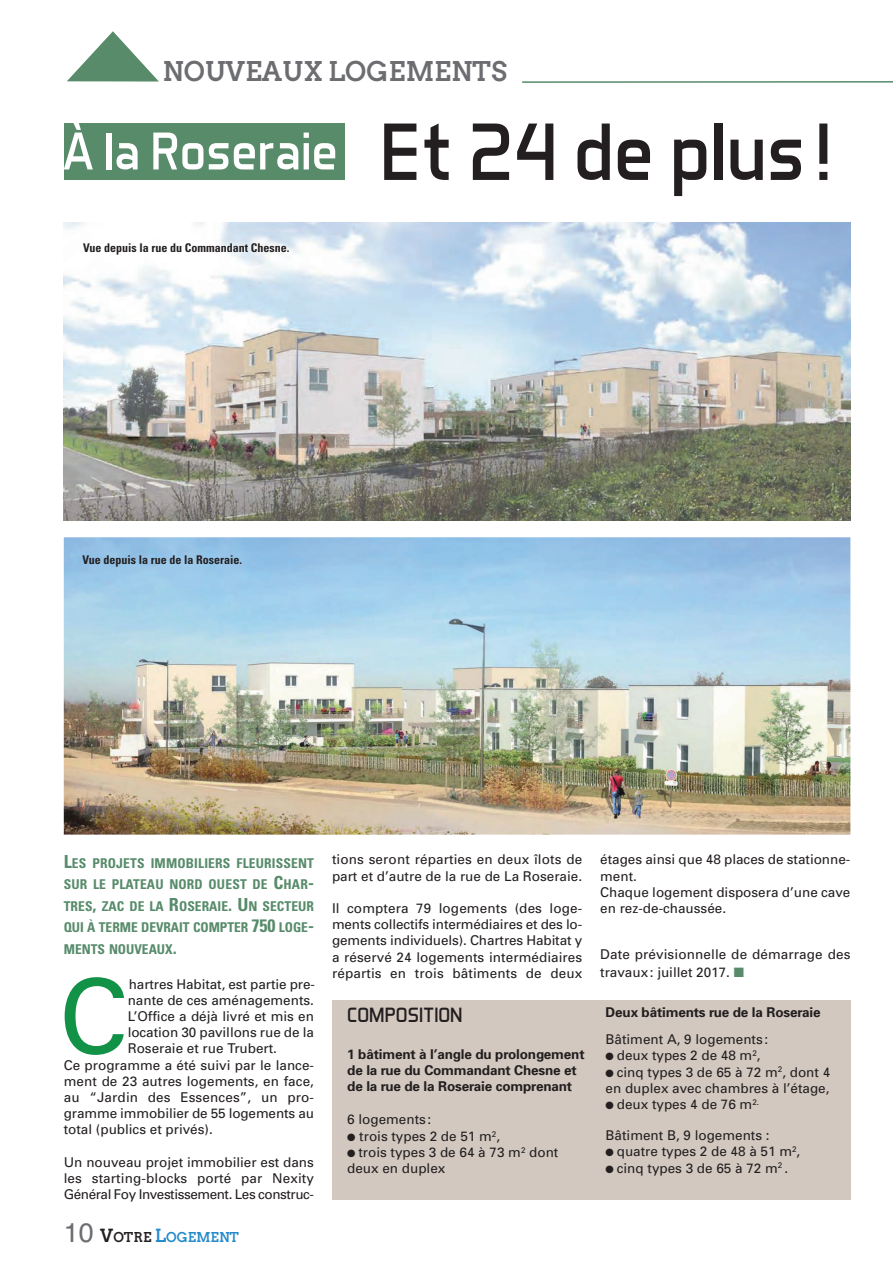
<style>
.page{position:relative;width:893px;height:1263px;background:#fff}
.page>*{position:absolute;margin:0;border:0;box-sizing:border-box;transform-origin:0 0}
.t1{font:103.35px "Univers";color:#119246}
.t2{font:54px "Aero Matics";color:#fff}
.t3{font:700 27px "Twentytwelve Slab";color:#6c6d70}
.t4{font:21px "Aero Matics";color:#231f20}
.t5{font:13.5px/16.2px "Univers";color:#231f20}
.t6{font:700 condensed 13.5px/21.6px "Univers";letter-spacing:-.005em;color:#578b6a;text-align:justify}
.t7{font:700 13.5px/16.2px "Univers";letter-spacing:-.01em;color:#231f20}
.t8{font:700 13.5px "Twentytwelve Slab";color:#238acb}
.t9{font:700 condensed 12px "Univers";color:#231f20}
.s1{font-size:82.5px;color:#231f20}
.s2{font-size:18px}
.s3{font-family:"Helvetica";font-weight:400;font-size:27px;color:#6c6d70}
.s4{font-size:18px;color:#231f20}
.s5{color:#231f20}
.s6{color:#578b6a}
</style>
<div class="page">
<svg style="left:522px;top:81px;width:371px;height:2px"></svg>
<svg style="left:67px;top:31px;width:92px;height:51px"></svg>
<div style="left:64px;top:124px;width:280px;height:56px;background:#578b6a"></div>
<div style="left:332px;top:1000px;width:518px;height:199px;background:#d2c8c0"></div>
<img style="left:64px;top:223px;width:786px;height:298px">
<img style="left:64px;top:537px;width:786px;height:298px">
<h3 class="t3" style="left:163px;top:55px;width:346px">NOUVEAUX LOGEMENTS</h3>
<h2 class="t2" style="left:64px;top:133px;width:769px">À la Roseraie <span class="s1">Et 24 de plus !</span></h2>
<p class="t9" style="left:83px;top:243px;width:208px">Vue depuis la rue du Commandant Chesne.</p>
<p class="t9" style="left:82px;top:555px;width:161px">Vue depuis la rue de la Roseraie.</p>
<p class="t6" style="left:64px;top:853px;width:252px"><span class="s2">L</span>ES PROJETS IMMOBILIERS FLEURISSENT SUR LE PLATEAU NORD OUEST DE <span class="s2">C</span>HAR<span class="s2">-</span>TRES<span class="s2">,</span> ZAC DE LA <span class="s2">R</span>OSERAIE<span class="s2">. U</span>N SECTEUR QUI À TERME DEVRAIT COMPTER <span class="s2">750</span> LOGE<span class="s2">-</span>MENTS NOUVEAUX<span class="s2">.</span></p>
<h1 class="t1" style="left:59px;top:979px;width:70px">C</h1>
<p class="t5" style="left:129px;top:977px;width:188px">hartres Habitat, est partie pre-</p>
<p class="t5" style="left:128px;top:993px;width:188px">nante de ces aménagements.</p>
<p class="t5" style="left:128px;top:1009px;width:188px">L’Office a déjà livré et mis en</p>
<p class="t5" style="left:128px;top:1025px;width:188px">location 30 pavillons rue de la</p>
<p class="t5" style="left:128px;top:1042px;width:151px">Roseraie et rue Trubert.</p>
<p class="t5" style="left:64px;top:1058px;width:252px">Ce programme a été suivi par le lance-</p>
<p class="t5" style="left:64px;top:1074px;width:252px">ment de 23 autres logements, en face,</p>
<p class="t5" style="left:64px;top:1090px;width:252px">au “Jardin des Essences”, un pro-</p>
<p class="t5" style="left:64px;top:1106px;width:252px">gramme immobilier de 55 logements au</p>
<p class="t5" style="left:64px;top:1123px;width:150px">total (publics et privés).</p>
<p class="t5" style="left:64px;top:1155px;width:252px;text-align:justify">Un nouveau projet immobilier est dans les starting-blocks porté par Nexity Général Foy Investissement. Les construc-</p>
<p class="t8" style="left:64px;top:1229px;width:177px"><span class="s3">10</span> <span class="s4">V</span><span class="s5">OTRE</span> <span class="s2">L</span>OGEMENT</p>
<p class="t5" style="left:332px;top:853px;width:252px">tions seront réparties en deux îlots de part et d’autre de la rue de La Roseraie.</p>
<p class="t5" style="left:332px;top:901px;width:252px;text-align:justify">Il comptera 79 logements (des loge&shy;ments collectifs intermédiaires et des lo&shy;gements individuels). Chartres Habitat y a réservé 24 logements intermédiaires répartis en trois bâtiments de deux</p>
<h3 class="t4" style="left:347px;top:1008px;width:117px">COMPOSITION</h3>
<p class="t7" style="left:347px;top:1047px;width:239px">1 bâtiment à l’angle du prolongement de la rue du Commandant Chesne et de la rue de la Roseraie comprenant</p>
<p class="t5" style="left:347px;top:1112px;width:86px">6 logements:</p>
<p class="t5" style="left:347px;top:1129px;width:154px">● trois types 2 de 51 m<sup>2</sup>,</p>
<p class="t5" style="left:347px;top:1145px;width:213px">● trois types 3 de 64 à 73 m<sup>2</sup> dont deux en duplex</p>
<p class="t5" style="left:600px;top:853px;width:252px">étages ainsi que 48 places de stationne&shy;ment.<br>Chaque logement disposera d’une cave en rez-de-chaussée.</p>
<p class="t5" style="left:600px;top:947px;width:252px;line-height:17.5px">Date prévisionnelle de démarrage des travaux: juillet 2017. <span class="s6">■</span></p>
<p class="t7" style="left:606px;top:1006px;width:217px">Deux bâtiments rue de la Roseraie</p>
<p class="t5" style="left:606px;top:1032px;width:164px">Bâtiment A, 9 logements:</p>
<p class="t5" style="left:606px;top:1049px;width:157px">● deux types 2 de 48 m<sup>2</sup>,</p>
<p class="t5" style="left:606px;top:1065px;width:226px">● cinq types 3 de 65 à 72 m<sup>2</sup>, dont 4 en duplex avec chambres à l’étage,</p>
<p class="t5" style="left:606px;top:1097px;width:155px">● deux types 4 de 76 m<sup>2.</sup></p>
<p class="t5" style="left:606px;top:1128px;width:166px">Bâtiment B, 9 logements :</p>
<p class="t5" style="left:606px;top:1145px;width:196px">● quatre types 2 de 48 à 51 m<sup>2</sup>,</p>
<p class="t5" style="left:606px;top:1161px;width:184px">● cinq types 3 de 65 à 72 m<sup>2</sup> .</p>
</div>
